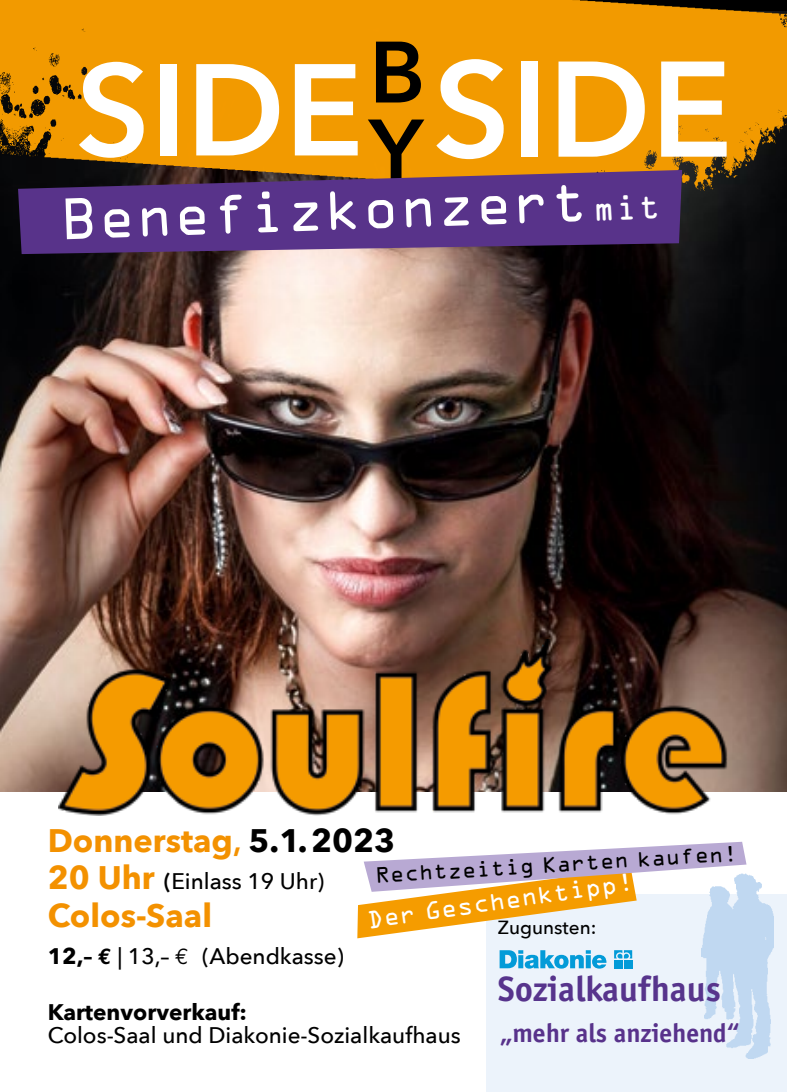
<style>
.page{position:relative;width:787px;height:1092px;background:#fff}
.page>*{position:absolute;margin:0;border:0;box-sizing:border-box;transform-origin:0 0}
.t1{font:600 134.25px "Avenir Next";color:#fff}
.t2{font:600 129px "Avenir Next";color:#fff}
.t3{font:52.25px "OCRA Std";color:#fff}
.t4{font:700 36.5px "Officina Sans";color:#57348c}
.t5{font:700 32.5px "Avenir Next";color:#f39100}
.t6{font:700 27px "Officina Sans";color:#58328b}
.t7{font:500 22.5px "Avenir Next";color:#000}
.t8{font:700 22.5px "Avenir Next";color:#000}
.t9{font:22.5px "OCRA Std";color:#fff}
.t10{font:20px "OCRA Std";color:#000}
.t11{font:500 19px "Avenir Next";color:#000}
.s1{font-size:31.5px}
.s2{font-weight:600}
.s3{color:#000}
.s4{font-weight:700;font-size:32.5px;color:#f39100}
.s5{font-weight:700}
.s6{font-family:"Euro Mono";font-weight:700}
.s7{font-family:"Euro Mono";font-weight:400}
</style>
<div class="page">
<img style="left:0;top:212px;width:787px;height:579px">
<img style="left:0;top:0;width:787px;height:212px">
<img style="left:59px;top:639px;width:671px;height:176px">
<svg style="left:18px;top:170px;width:664px;height:84px;background:#583577"></svg>
<div style="left:486px;top:894px;width:301px;height:197px;background:#ecf3fb"></div>
<img style="left:701px;top:874px;width:72px;height:184px">
<svg style="left:499px;top:950px;width:107px;height:18px"></svg>
<svg style="left:614px;top:950px;width:18px;height:8px"></svg>
<div style="left:614px;top:959px;width:8px;height:9px;background:#039bd8"></div>
<div style="left:624px;top:959px;width:8px;height:9px;background:#039bd8"></div>
<svg style="left:357px;top:841px;width:389px;height:97px"></svg>
<h2 class="t2" style="left:76px;top:0;width:350px">SIDE <sup>B</sup></h2>
<h1 class="t1" style="left:369px;top:-5px;width:365px"><sub>Y</sub>SIDE</h1>
<h3 class="t3" style="left:59px;top:197px;width:602px;rotate:-2deg">Benefizkonzert <span class="s1">mit</span></h3>
<h3 class="t5" style="left:48px;top:812px;width:349px">Donnerstag<span class="s2">,</span> <span class="s3">5.1. 2023</span></h3>
<p class="t7" style="left:48px;top:862px;width:278px"><span class="s4">20 Uhr</span> <span class="s2">(</span>Einlass 19 Uhr)</p>
<h3 class="t5" style="left:48px;top:887px;width:166px">Colos-Saal</h3>
<p class="t7" style="left:48px;top:937px;width:297px"><span class="s5">12,–</span> <span class="s6">e</span> | 13,– <span class="s7">e</span> (Abendkasse)</p>
<p class="t8" style="left:48px;top:992px;width:201px">Kartenvorverkauf:</p>
<p class="t7" style="left:48px;top:1015px;width:414px">Colos-Saal und Diakonie-Sozialkaufhaus</p>
<p class="t10" style="left:375px;top:868px;width:364px;rotate:-4deg">Rechtzeitig Karten kaufen!</p>
<p class="t9" style="left:366px;top:909px;width:270px;rotate:-8deg">Der Geschenktipp!</p>
<p class="t11" style="left:498px;top:911px;width:100px">Zugunsten:</p>
<h3 class="t4" style="left:498px;top:966px;width:224px">Sozialkaufhaus</h3>
<p class="t6" style="left:499px;top:1016px;width:242px">„mehr als anziehend“</p>
</div>
